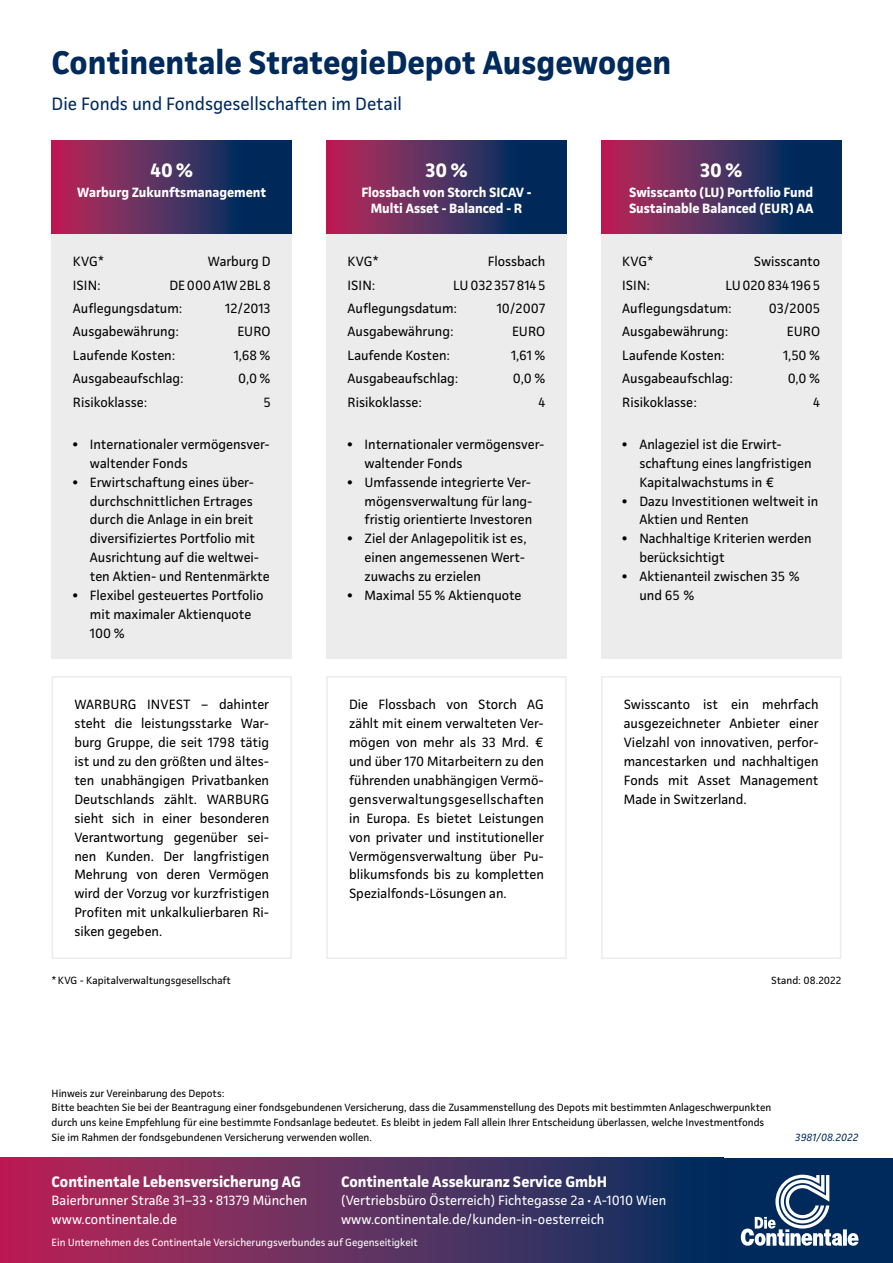
<style>
.page{position:relative;width:893px;height:1263px;background:#fff}
.page>*{position:absolute;margin:0;border:0;box-sizing:border-box;transform-origin:0 0}
.t1{font:700 33px "Continentale Pro";color:#002a5b}
.t2{font:700 19.5px "Continentale Pro";color:#fff}
.t3{font:18px "Continentale Pro";color:#002a5b}
.t4{font:700 15.3px "Continentale Pro";color:#fff}
.t5{font:13.5px/18.9px "Continentale Pro";color:#000}
.t6{font:13.5px/18.9px "Continentale Pro";color:#fff}
.t7{font:700 13.5px/16.2px "Continentale Pro";color:#fff;text-align:center}
.t8{font:10.5px/14.7px "Continentale Pro";color:#000}
.t9{font:10.5px "Continentale Pro";color:#fff}
.t10{font:italic 10.5px "Continentale Pro";letter-spacing:.02em;color:#002a5b}
.s1{font-weight:700}
</style>
<div class="page">
<div style="left:0;top:1158px;width:724px;height:105px;background:linear-gradient(to right,#bd2859,#033463)"></div>
<div style="left:724px;top:1158px;width:169px;height:105px;background:#002a5b"></div>
<svg style="left:741px;top:1175px;width:117px;height:71px"></svg>
<svg style="left:52px;top:140px;width:240px;height:94px;background:#502c5d"></svg>
<svg style="left:326px;top:140px;width:241px;height:94px;background:#4e2c5d"></svg>
<svg style="left:601px;top:140px;width:240px;height:94px;background:#502c5d"></svg>
<div style="left:52px;top:676px;width:240px;height:283px;border:2px solid #ececec"></div>
<div style="left:326px;top:676px;width:241px;height:283px;border:2px solid #ececec"></div>
<div style="left:601px;top:676px;width:240px;height:283px;border:2px solid #ececec"></div>
<div style="left:52px;top:234px;width:240px;height:425px;background:#ececec"></div>
<div style="left:326px;top:234px;width:241px;height:425px;background:#ececec"></div>
<div style="left:601px;top:234px;width:240px;height:425px;background:#ececec"></div>
<h1 class="t1" style="left:52px;top:43px;width:621px">Continentale StrategieDepot Ausgewogen</h1>
<h3 class="t3" style="left:52px;top:93px;width:352px">Die Fonds und Fondsgesellschaften im Detail</h3>
<h2 class="t2" style="left:150px;top:158px;width:44px">40%</h2>
<p class="t7" style="left:77px;top:184px;width:191px">Warburg Zukunftsmanagement</p>
<h2 class="t2" style="left:425px;top:158px;width:44px">30%</h2>
<p class="t7" style="left:361px;top:184px;width:172px">Flossbach von Storch SICAV -<br>Multi Asset - Balanced - R</p>
<h2 class="t2" style="left:700px;top:158px;width:44px">30%</h2>
<p class="t7" style="left:629px;top:184px;width:186px;text-align:left">Swisscanto (LU) Portfolio Fund<br>Sustainable Balanced (EUR) AA</p>
<p class="t5" style="left:73px;top:252px;width:33px">KVG*</p>
<p class="t5" style="left:208px;top:252px;width:64px">Warburg D</p>
<p class="t5" style="left:73px;top:275px;width:29px">ISIN:</p>
<p class="t5" style="left:73px;top:273px;width:199px;line-height:23.4px;text-indent:96px">DE000A1W2BL8<br>Auflegungsdatum:</p>
<p class="t5" style="left:225px;top:299px;width:47px">12/2013</p>
<p class="t5" style="left:348px;top:252px;width:33px">KVG*</p>
<p class="t5" style="left:488px;top:252px;width:59px">Flossbach</p>
<p class="t5" style="left:348px;top:275px;width:29px">ISIN:</p>
<p class="t5" style="left:348px;top:273px;width:199px;line-height:23.4px;text-indent:106px">LU0323578145<br>Auflegungsdatum:</p>
<p class="t5" style="left:497px;top:299px;width:50px">10/2007</p>
<p class="t5" style="left:622px;top:252px;width:33px">KVG*</p>
<p class="t5" style="left:754px;top:252px;width:68px">Swisscanto</p>
<p class="t5" style="left:622px;top:275px;width:29px">ISIN:</p>
<p class="t5" style="left:622px;top:273px;width:199px;line-height:23.4px;text-indent:103px">LU0208341965<br>Auflegungsdatum:</p>
<p class="t5" style="left:769px;top:299px;width:53px">03/2005</p>
<p class="t5" style="left:73px;top:322px;width:108px">Ausgabewährung:</p>
<p class="t5" style="left:237px;top:322px;width:35px">EURO</p>
<p class="t5" style="left:73px;top:345px;width:104px">Laufende Kosten:</p>
<p class="t5" style="left:234px;top:345px;width:38px">1,68%</p>
<p class="t5" style="left:73px;top:369px;width:112px">Ausgabeaufschlag:</p>
<p class="t5" style="left:238px;top:369px;width:34px">0,0%</p>
<p class="t5" style="left:73px;top:392px;width:76px">Risikoklasse:</p>
<p class="t5" style="left:263px;top:392px;width:9px">5</p>
<p class="t5" style="left:90px;top:435px;width:181px;text-indent:-17px"><span class="s1">•</span> Internationaler vermögensver&shy;waltender Fonds</p>
<p class="t5" style="left:90px;top:472px;width:181px;text-indent:-17px"><span class="s1">•</span> Erwirtschaftung eines über&shy;durchschnittlichen Ertrages durch die Anlage in ein breit diversifiziertes Portfolio mit<br>Ausrichtung auf die weltwei&shy;ten Aktien- und Rentenmärkte</p>
<p class="t5" style="left:90px;top:586px;width:175px;text-indent:-17px"><span class="s1">•</span> Flexibel gesteuertes Portfolio mit maximaler Aktienquote<br>100%</p>
<p class="t5" style="left:348px;top:322px;width:108px">Ausgabewährung:</p>
<p class="t5" style="left:512px;top:322px;width:35px">EURO</p>
<p class="t5" style="left:348px;top:345px;width:104px">Laufende Kosten:</p>
<p class="t5" style="left:511px;top:345px;width:36px">1,61%</p>
<p class="t5" style="left:348px;top:369px;width:112px">Ausgabeaufschlag:</p>
<p class="t5" style="left:513px;top:369px;width:34px">0,0%</p>
<p class="t5" style="left:348px;top:392px;width:76px">Risikoklasse:</p>
<p class="t5" style="left:538px;top:392px;width:8px">4</p>
<p class="t5" style="left:365px;top:435px;width:181px;text-indent:-17px"><span class="s1">•</span> Internationaler vermögensver&shy;waltender Fonds</p>
<p class="t5" style="left:365px;top:472px;width:169px;text-align:justify;text-indent:-17px"><span class="s1">•</span> Umfassende integrierte Ver&shy;mögensverwaltung für lang&shy;fristig orientierte Investoren</p>
<p class="t5" style="left:365px;top:529px;width:163px;text-align:justify;text-indent:-17px"><span class="s1">•</span> Ziel der Anlagepolitik ist es, einen angemessenen Wert&shy;zuwachs zu erzielen</p>
<p class="t5" style="left:348px;top:586px;width:175px"><span class="s1">•</span> Maximal 55% Aktienquote</p>
<p class="t5" style="left:622px;top:322px;width:108px">Ausgabewährung:</p>
<p class="t5" style="left:787px;top:322px;width:35px">EURO</p>
<p class="t5" style="left:622px;top:345px;width:104px">Laufende Kosten:</p>
<p class="t5" style="left:783px;top:345px;width:39px">1,50%</p>
<p class="t5" style="left:622px;top:369px;width:112px">Ausgabeaufschlag:</p>
<p class="t5" style="left:788px;top:369px;width:34px">0,0%</p>
<p class="t5" style="left:622px;top:392px;width:76px">Risikoklasse:</p>
<p class="t5" style="left:813px;top:392px;width:8px">4</p>
<p class="t5" style="left:639px;top:435px;width:174px;text-indent:-17px"><span class="s1">•</span> Anlageziel ist die Erwirt&shy;schaftung eines langfristigen<br>Kapitalwachstums in €</p>
<p class="t5" style="left:639px;top:491px;width:180px;text-indent:-17px"><span class="s1">•</span> Dazu Investitionen weltweit in<br>Aktien und Renten</p>
<p class="t5" style="left:639px;top:529px;width:174px;text-indent:-17px"><span class="s1">•</span> Nachhaltige Kriterien werden berücksichtigt</p>
<p class="t5" style="left:639px;top:567px;width:162px;text-indent:-17px"><span class="s1">•</span> Aktienanteil zwischen 35 % und 65 %</p>
<p class="t5" style="left:74px;top:695px;width:196px;text-align:justify">WARBURG INVEST – dahinter steht die leistungsstarke War&shy;burg Gruppe, die seit 1798 tätig ist und zu den größten und ältes&shy;ten unabhängigen Privatbanken Deutschlands zählt. WARBURG sieht sich in einer besonderen Verantwortung gegenüber sei&shy;nen Kunden. Der langfristigen Mehrung von deren Vermögen wird der Vorzug vor kurzfristigen Profiten mit unkalkulierbaren Ri&shy;siken gegeben.</p>
<p class="t5" style="left:349px;top:695px;width:196px;text-align:justify">Die Flossbach von Storch AG zählt mit einem verwalteten Ver&shy;mögen von mehr als 33 Mrd. € und über 170 Mitarbeitern zu den führenden unabhängigen Vermö&shy;gensverwaltungsgesellschaften in Europa. Es bietet Leistungen von privater und institutioneller Vermögensverwaltung über Pu&shy;blikumsfonds bis zu kompletten Spezialfonds-Lösungen an.</p>
<p class="t5" style="left:624px;top:695px;width:196px;text-align:justify">Swisscanto ist ein mehrfach ausgezeichneter Anbieter einer Vielzahl von innovativen, perfor&shy;mancestarken und nachhaltigen Fonds mit Asset Management Made in Switzerland.</p>
<p class="t8" style="left:52px;top:973px;width:181px">*KVG - Kapitalverwaltungsgesellschaft</p>
<p class="t8" style="left:771px;top:973px;width:72px">Stand: 08.2022</p>
<p class="t8" style="left:52px;top:1085px;width:721px">Hinweis zur Vereinbarung des Depots:<br>Bitte beachten Sie bei der Beantragung einer fondsgebundenen Versicherung, dass die Zusammenstellung des Depots mit bestimmten Anlageschwerpunkten durch uns keine Empfehlung für eine bestimmte Fondsanlage bedeutet. Es bleibt in jedem Fall allein Ihrer Entscheidung überlassen, welche Investmentfonds Sie im Rahmen der fondsgebundenen Versicherung verwenden wollen.</p>
<p class="t4" style="left:341px;top:1172px;width:268px">Continentale Assekuranz Service GmbH</p>
<p class="t6" style="left:341px;top:1191px;width:327px">(Vertriebsbüro Österreich) Fichtegasse 2a <span class="s1">·</span> A-1010 Wien www.continentale.de/kunden-in-oesterreich</p>
<p class="t4" style="left:52px;top:1172px;width:251px">Continentale Lebensversicherung AG</p>
<p class="t6" style="left:52px;top:1191px;width:257px">Baierbrunner Straße 31–33 <span class="s1">·</span> 81379 München www.continentale.de</p>
<p class="t9" style="left:52px;top:1236px;width:368px">Ein Unternehmen des Continentale Versicherungsverbundes auf Gegenseitigkeit</p>
<p class="t10" style="left:795px;top:1131px;width:65px">3981/08.2022</p>
</div>
